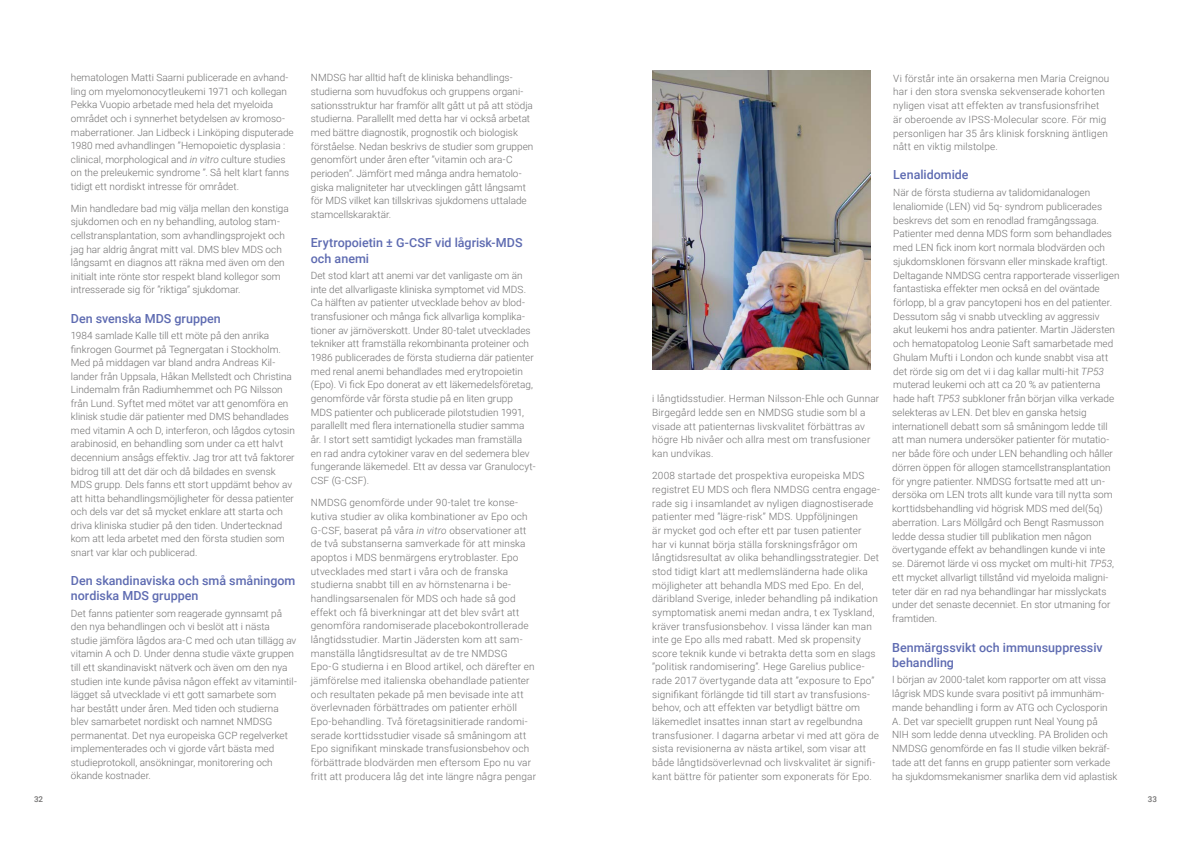
<style>
.page{position:relative;width:1191px;height:842px;background:#fff}
.page>*{position:absolute;margin:0;border:0;box-sizing:border-box;transform-origin:0 0}
.t1{font:500 12.5px/15.2px "Roboto";color:#5e6bb1}
.t2{font:300 10px/13.7px "Roboto";letter-spacing:.005em;color:#706f6f}
.t3{font:500 8px "Roboto";color:#706f6f}
.s1{font-style:italic}
</style>
<div class="page">
<img style="left:652px;top:71px;width:218px;height:298px">
<p class="t2" style="left:71px;top:71px;width:224px">hematologen Matti Saarni publicerade en avhand&shy;ling om myelomonocytleukemi 1971 och kollegan Pekka Vuopio arbetade med hela det myeloida området och i synnerhet betydelsen av kromoso&shy;maberrationer. Jan Lidbeck i Linköping disputerade 1980 med avhandlingen ”Hemopoietic dysplasia : clinical, morphological and <span class="s1">in vitro</span> culture studies on the preleukemic syndrome ”. Så helt klart fanns tidigt ett nordiskt intresse för området.</p>
<p class="t2" style="left:71px;top:201px;width:219px">Min handledare bad mig välja mellan den konstiga sjukdomen och en ny behandling, autolog stam&shy;cellstransplantation, som avhandlingsprojekt och jag har aldrig ångrat mitt val. DMS blev MDS och långsamt en diagnos att räkna med även om den initialt inte rönte stor respekt bland kollegor som intresserade sig för ”riktiga” sjukdomar.</p>
<p class="t1" style="left:71px;top:310px;width:151px">Den svenska MDS gruppen</p>
<p class="t2" style="left:71px;top:328px;width:226px">1984 samlade Kalle till ett möte på den anrika finkrogen Gourmet på Tegnergatan i Stockholm.<br>Med på middagen var bland andra Andreas Kil&shy;lander från Uppsala, Håkan Mellstedt och Christina Lindemalm från Radiumhemmet och PG Nilsson från Lund. Syftet med mötet var att genomföra en klinisk studie där patienter med DMS behandlades med vitamin A och D, interferon, och lågdos cytosin arabinosid, en behandling som under ca ett halvt decennium ansågs effektiv. Jag tror att två faktorer bidrog till att det där och då bildades en svensk MDS grupp. Dels fanns ett stort uppdämt behov av att hitta behandlingsmöjligheter för dessa patienter och dels var det så mycket enklare att starta och driva kliniska studier på den tiden. Undertecknad kom att leda arbetet med den första studien som snart var klar och publicerad.</p>
<p class="t1" style="left:71px;top:573px;width:226px">Den skandinaviska och små småningom nordiska MDS gruppen</p>
<p class="t2" style="left:71px;top:606px;width:227px">Det fanns patienter som reagerade gynnsamt på den nya behandlingen och vi beslöt att i nästa studie jämföra lågdos ara-C med och utan tillägg av vitamin A och D. Under denna studie växte gruppen till ett skandinaviskt nätverk och även om den nya studien inte kunde påvisa någon effekt av vitamintil&shy;lägget så utvecklade vi ett gott samarbete som<br>har bestått under åren. Med tiden och studierna blev samarbetet nordiskt och namnet NMDSG permanentat. Det nya europeiska GCP regelverket implementerades och vi gjorde vårt bästa med studieprotokoll, ansökningar, monitorering och ökande kostnader.</p>
<p class="t2" style="left:311px;top:71px;width:224px">NMDSG har alltid haft de kliniska behandlings&shy;studierna som huvudfokus och gruppens organi&shy;sationsstruktur har framför allt gått ut på att stödja studierna. Parallellt med detta har vi också arbetat med bättre diagnostik, prognostik och biologisk förståelse. Nedan beskrivs de studier som gruppen genomfört under åren efter ”vitamin och ara-C perioden”. Jämfört med många andra hematolo&shy;giska maligniteter har utvecklingen gått långsamt för MDS vilket kan tillskrivas sjukdomens uttalade stamcellskaraktär.</p>
<p class="t1" style="left:311px;top:235px;width:213px">Erytropoietin ± G-CSF vid lågrisk-MDS och anemi</p>
<p class="t2" style="left:311px;top:268px;width:226px">Det stod klart att anemi var det vanligaste om än inte det allvarligaste kliniska symptomet vid MDS.<br>Ca hälften av patienter utvecklade behov av blod&shy;transfusioner och många fick allvarliga komplika&shy;tioner av järnöverskott. Under 80-talet utvecklades tekniker att framställa rekombinanta proteiner och 1986 publicerades de första studierna där patienter med renal anemi behandlades med erytropoietin (Epo). Vi fick Epo donerat av ett läkemedelsföretag, genomförde vår första studie på en liten grupp MDS patienter och publicerade pilotstudien 1991, parallellt med flera internationella studier samma år. I stort sett samtidigt lyckades man framställa<br>en rad andra cytokiner varav en del sedemera blev fungerande läkemedel. Ett av dessa var Granulocyt-CSF (G-CSF).</p>
<p class="t2" style="left:311px;top:495px;width:227px">NMDSG genomförde under 90-talet tre konse&shy;kutiva studier av olika kombinationer av Epo och G-CSF, baserat på våra <span class="s1">in vitro</span> observationer att de två substanserna samverkade för att minska apoptos i MDS benmärgens erytroblaster. Epo utvecklades med start i våra och de franska studierna snabbt till en av hörnstenarna i be&shy;handlingsarsenalen för MDS och hade så god effekt och få biverkningar att det blev svårt att genomföra randomiserade placebokontrollerade långtidsstudier. Martin Jädersten kom att sam&shy;manställa långtidsresultat av de tre NMDSG Epo-G studierna i en Blood artikel, och därefter en jämförelse med italienska obehandlade patienter och resultaten pekade på men bevisade inte att överlevnaden förbättrades om patienter erhöll Epo-behandling. Två företagsinitierade randomi&shy;serade korttidsstudier visade så småningom att Epo signifikant minskade transfusionsbehov och förbättrade blodvärden men eftersom Epo nu var fritt att producera låg det inte längre några pengar</p>
<p class="t2" style="left:652px;top:392px;width:229px">i långtidsstudier. Herman Nilsson-Ehle och Gunnar Birgegård ledde sen en NMDSG studie som bl a visade att patienternas livskvalitet förbättras av högre Hb nivåer och allra mest om transfusioner kan undvikas.</p>
<p class="t2" style="left:652px;top:468px;width:229px">2008 startade det prospektiva europeiska MDS registret EU MDS och flera NMDSG centra engage&shy;rade sig i insamlandet av nyligen diagnostiserade patienter med ”lägre-risk” MDS. Uppföljningen<br>är mycket god och efter ett par tusen patienter<br>har vi kunnat börja ställa forskningsfrågor om långtidsresultat av olika behandlingsstrategier. Det stod tidigt klart att medlemsländerna hade olika möjligheter att behandla MDS med Epo. En del, däribland Sverige, inleder behandling på indikation symptomatisk anemi medan andra, t ex Tyskland, kräver transfusionsbehov. I vissa länder kan man inte ge Epo alls med rabatt. Med sk propensity score teknik kunde vi betrakta detta som en slags ”politisk randomisering”. Hege Garelius publice&shy;rade 2017 övertygande data att ”exposure to Epo” signifikant förlängde tid till start av transfusions&shy;behov, och att effekten var betydligt bättre om läkemedlet insattes innan start av regelbundna transfusioner. I dagarna arbetar vi med att göra de sista revisionerna av nästa artikel, som visar att både långtidsöverlevnad och livskvalitet är signifi&shy;kant bättre för patienter som exponerats för Epo.</p>
<p class="t2" style="left:893px;top:71px;width:218px">Vi förstår inte än orsakerna men Maria Creignou har i den stora svenska sekvenserade kohorten nyligen visat att effekten av transfusionsfrihet är oberoende av IPSS-Molecular score. För mig personligen har 35 års klinisk forskning äntligen nått en viktig milstolpe.</p>
<p class="t1" style="left:893px;top:167px;width:77px">Lenalidomide</p>
<p class="t2" style="left:892px;top:185px;width:229px">När de första studierna av talidomidanalogen lenaliomide (LEN) vid 5q- syndrom publicerades beskrevs det som en renodlad framgångssaga.<br>Patienter med denna MDS form som behandlades med LEN fick inom kort normala blodvärden och sjukdomsklonen försvann eller minskade kraftigt.<br>Deltagande NMDSG centra rapporterade visserligen fantastiska effekter men också en del oväntade förlopp, bl a grav pancytopeni hos en del patienter.<br>Dessutom såg vi snabb utveckling av aggressiv akut leukemi hos andra patienter. Martin Jädersten och hematopatolog Leonie Saft samarbetade med Ghulam Mufti i London och kunde snabbt visa att det rörde sig om det vi i dag kallar multi-hit <span class="s1">TP53 </span>muterad leukemi och att ca 20 % av patienterna hade haft <span class="s1">TP53</span> subkloner från början vilka verkade selekteras av LEN. Det blev en ganska hetsig internationell debatt som så småningom ledde till att man numera undersöker patienter för mutatio&shy;ner både före och under LEN behandling och håller dörren öppen för allogen stamcellstransplantation för yngre patienter. NMDSG fortsatte med att un&shy;dersöka om LEN trots allt kunde vara till nytta som korttidsbehandling vid högrisk MDS med del(5q) aberration. Lars Möllgård och Bengt Rasmusson ledde dessa studier till publikation men någon övertygande effekt av behandlingen kunde vi inte se. Däremot lärde vi oss mycket om multi-hit <span class="s1">TP53</span>, ett mycket allvarligt tillstånd vid myeloida maligni&shy;teter där en rad nya behandlingar har misslyckats under det senaste decenniet. En stor utmaning for framtiden.</p>
<p class="t1" style="left:892px;top:639px;width:212px">Benmärgssvikt och immunsuppressiv behandling</p>
<p class="t2" style="left:892px;top:673px;width:227px">I början av 2000-talet kom rapporter om att vissa lågrisk MDS kunde svara positivt på immunhäm&shy;mande behandling i form av ATG och Cyclosporin A. Det var speciellt gruppen runt Neal Young på<br>NIH som ledde denna utveckling. PA Broliden och NMDSG genomförde en fas II studie vilken bekräf&shy;tade att det fanns en grupp patienter som verkade ha sjukdomsmekanismer snarlika dem vid aplastisk</p>
<p class="t3" style="left:34px;top:794px;width:11px">32</p>
<p class="t3" style="left:1147px;top:794px;width:11px">33</p>
</div>
